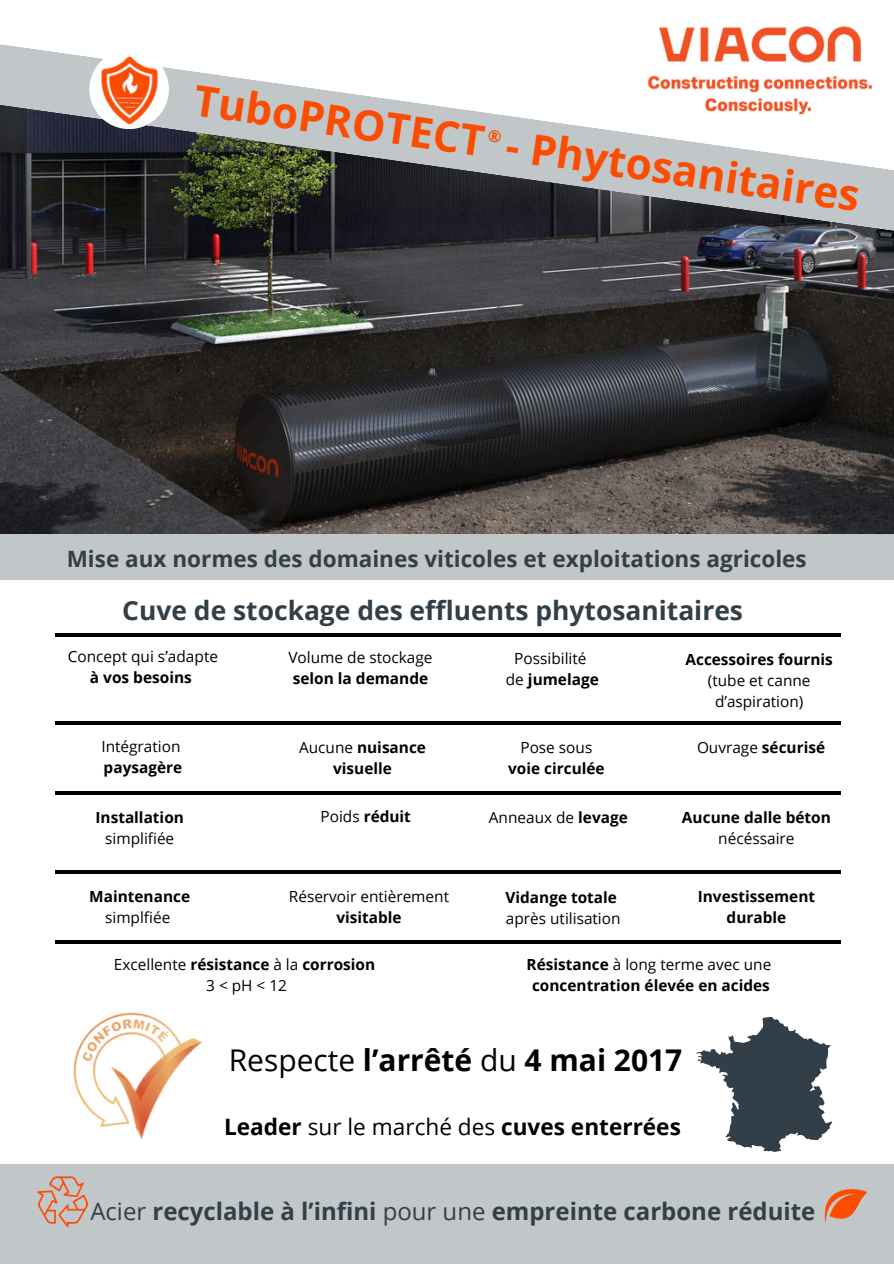
<style>
.page{position:relative;width:894px;height:1264px;background:#fff}
.page>*{position:absolute;margin:0;border:0;box-sizing:border-box;transform-origin:0 0}
.t1{font:700 42.3px "Open Sans";color:#fc4c02}
.t2{font:700 30px "Open Sans";color:#000}
.t3{font:700 26.4px "Open Sans";color:#333f48}
.t4{font:700 24px "Open Sans";color:#333f48}
.t5{font:700 22.65px "Open Sans";color:#000}
.t6{font:700 22.5px "Open Sans";color:#333f48}
.t7{font:15.45px/21.1px "Open Sans";color:#000;text-align:center}
.t8{font:700 15.45px "Open Sans";color:#000}
.t9{font:700 15.3px/21px "Open Sans";color:#000;text-align:center}
.t10{font:15.3px/21.1px "Open Sans";color:#000;text-align:center}
.s1{font-weight:700}
.s2{font-weight:400}
</style>
<div class="page">
<hr style="left:55px;top:633px;width:785px;height:3px;background:#000">
<hr style="left:55px;top:721px;width:785px;height:3px;background:#000">
<hr style="left:55px;top:791px;width:785px;height:3px;background:#000">
<hr style="left:55px;top:870px;width:785px;height:3px;background:#000">
<hr style="left:55px;top:940px;width:785px;height:3px;background:#000">
<div style="left:0;top:504px;width:893px;height:76px;background:#c1c6c8"></div>
<img style="left:0;top:232px;width:893px;height:302px">
<img style="left:659px;top:26px;width:202px;height:15px">
<svg style="left:0;top:41px;width:893px;height:191px"></svg>
<img style="left:91px;top:50px;width:77px;height:79px">
<img style="left:73px;top:1012px;width:129px;height:128px">
<svg style="left:696px;top:1016px;width:136px;height:135px"></svg>
<div style="left:0;top:1163px;width:893px;height:100px;background:#c1c6c8"></div>
<svg style="left:37px;top:1176px;width:51px;height:50px"></svg>
<svg style="left:824px;top:1189px;width:42px;height:34px"></svg>
<svg style="left:488px;top:129px;width:13px;height:14px"></svg>
<h1 class="t1" style="left:198px;top:72px;width:673px;rotate:8deg">TuboPROTECT - Phytosanitaires</h1>
<h3 class="t6" style="left:67px;top:543px;width:741px">Mise aux normes des domaines viticoles et exploitations agricoles</h3>
<h3 class="t3" style="left:122px;top:591px;width:622px">Cuve de stockage des effluents phytosanitaires</h3>
<p class="t7" style="left:68px;top:645px;width:152px">Concept qui s’adapte</p>
<p class="t8" style="left:90px;top:667px;width:103px">à vos besoins</p>
<p class="t7" style="left:288px;top:646px;width:146px">Volume de stockage</p>
<p class="t8" style="left:293px;top:667px;width:137px">selon la demande</p>
<p class="t7" style="left:505px;top:647px;width:95px">Possibilité de <span class="s1">jumelage</span></p>
<p class="t9" style="left:685px;top:648px;width:149px">Accessoires fournis</p>
<p class="t10" style="left:707px;top:669px;width:104px">(tube et canne d’aspiration)</p>
<p class="t10" style="left:101px;top:735px;width:81px">Intégration</p>
<p class="t9" style="left:104px;top:757px;width:80px">paysagère</p>
<p class="t9" style="left:95px;top:806px;width:90px">Installation</p>
<p class="t10" style="left:105px;top:827px;width:71px">simplifiée</p>
<p class="t9" style="left:299px;top:736px;width:128px"><span class="s2">Aucune</span> nuisance visuelle</p>
<p class="t10" style="left:520px;top:736px;width:73px">Pose sous</p>
<p class="t9" style="left:508px;top:757px;width:98px">voie circulée</p>
<p class="t9" style="left:696px;top:736px;width:129px"><span class="s2">Ouvrage</span> sécurisé</p>
<p class="t9" style="left:320px;top:806px;width:92px"><span class="s2">Poids</span> réduit</p>
<p class="t10" style="left:489px;top:806px;width:140px">Anneaux de <span class="s1">levage</span></p>
<p class="t8" style="left:681px;top:806px;width:150px">Aucune dalle béton</p>
<p class="t7" style="left:718px;top:827px;width:78px">nécéssaire</p>
<p class="t9" style="left:89px;top:885px;width:102px">Maintenance</p>
<p class="t10" style="left:105px;top:906px;width:67px">simplfiée</p>
<p class="t10" style="left:289px;top:885px;width:162px">Réservoir entièrement</p>
<p class="t9" style="left:336px;top:906px;width:67px">visitable</p>
<p class="t9" style="left:505px;top:886px;width:113px">Vidange totale</p>
<p class="t10" style="left:506px;top:907px;width:116px">après utilisation</p>
<p class="t9" style="left:697px;top:885px;width:119px">Investissement durable</p>
<p class="t10" style="left:114px;top:953px;width:263px">Excellente <span class="s1">résistance</span> à la <span class="s1">corrosion<br></span>3 &lt; pH &lt; 12</p>
<p class="t9" style="left:526px;top:953px;width:246px">Résistance <span class="s2">à long terme avec une </span>concentration élevée en acides</p>
<h2 class="t2" style="left:229px;top:1038px;width:455px"><span class="s2">Respecte</span> l’arrêté <span class="s2">du</span> 4 mai 2017</h2>
<h3 class="t5" style="left:224px;top:1110px;width:458px">Leader <span class="s2">sur le marché des</span> cuves enterrées</h3>
<h3 class="t4" style="left:90px;top:1194px;width:726px"><span class="s2">Acier</span> recyclable à l’infini <span class="s2">pour une</span> empreinte carbone réduite</h3>
</div>
